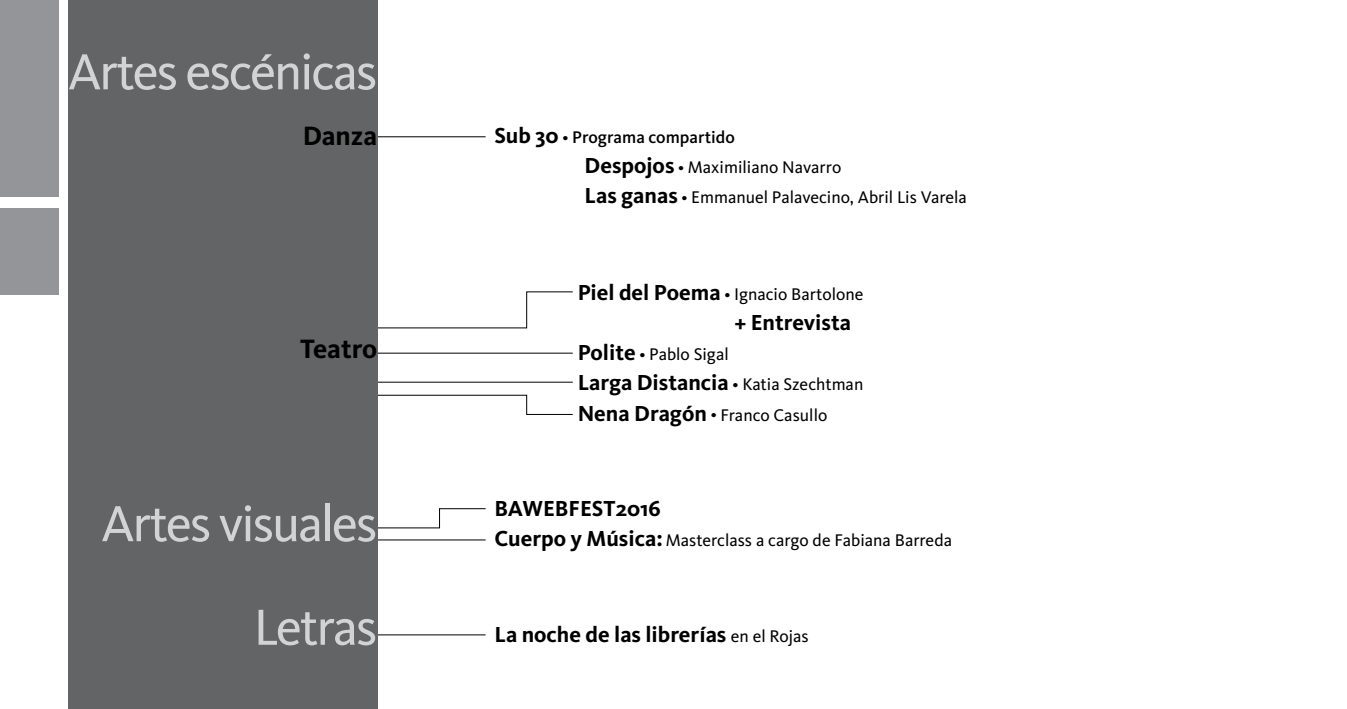
<style>
.page{position:relative;width:1347px;height:709px;background:#fff}
.page>*{position:absolute;margin:0;border:0;box-sizing:border-box;transform-origin:0 0}
.t1{font:52.5px/103.5px "Kievit";letter-spacing:-.04em;color:#d1d3d4;text-align:right}
.t2{font:700 27.5px "Kievit";color:#000}
.t3{font:700 22.5px "Kievit";color:#000}
.t4{font:17.5px/30px "Kievit";color:#000}
.s1{font-weight:700;font-size:22.5px}
.s2{font-weight:500}
.s3{font-weight:400;font-size:17.5px}
</style>
<div class="page">
<hr style="left:363px;top:353px;width:210px;height:1px;background:#000">
<hr style="left:363px;top:382px;width:210px;height:1px;background:#000">
<hr style="left:276px;top:539px;width:209px;height:1px;background:#000">
<svg style="left:377px;top:291px;width:196px;height:37px"></svg>
<svg style="left:377px;top:394px;width:196px;height:21px"></svg>
<svg style="left:377px;top:508px;width:109px;height:20px"></svg>
<hr style="left:376px;top:136px;width:109px;height:1px;background:#000">
<hr style="left:376px;top:634px;width:109px;height:1px;background:#000">
<div style="left:0;top:0;width:58px;height:196px;background:#939598"></div>
<div style="left:0;top:208px;width:58px;height:87px;background:#939598"></div>
<div style="left:68px;top:0;width:309px;height:709px;background:#636466"></div>
<h1 class="t1" style="left:68px;top:21px;width:311px">Artes escénicas</h1>
<h2 class="t2" style="left:303px;top:120px;width:76px">Danza</h2>
<h2 class="t2" style="left:300px;top:332px;width:79px">Teatro</h2>
<h1 class="t1" style="left:101px;top:472px;width:278px">Artes visuales<br>Letras</h1>
<p class="t4" style="left:584px;top:123px;width:384px;text-indent:-90px"><span class="s1">Sub 30</span> <sup>.</sup> <span class="s2">Programa compartido<br></span><span class="s1">Despojos</span> <sup>.</sup> Maximiliano Navarro<br><span class="s1">Las ganas</span> <sup>.</sup> Emmanuel Palavecino, Abril Lis Varela</p>
<p class="t4" style="left:577px;top:280px;width:287px"><span class="s1">Piel del Poema</span> <sup>.</sup> Ignacio Bartolone</p>
<p class="t3" style="left:734px;top:310px;width:118px">+ Entrevista</p>
<p class="t4" style="left:577px;top:340px;width:152px"><span class="s1">Polite</span> <sup>.</sup> Pablo Sigal</p>
<p class="t3" style="left:577px;top:370px;width:287px">Larga Distancia <sup>.</sup> <span class="s3">Katia Szechtman</span></p>
<p class="t4" style="left:577px;top:400px;width:251px"><span class="s1">Nena Dragón</span> <sup>.</sup> Franco Casullo</p>
<p class="t3" style="left:494px;top:495px;width:168px">BAWEBFEST2016</p>
<p class="t4" style="left:494px;top:525px;width:459px"><span class="s1">Cuerpo y Música:</span> Masterclass a cargo de Fabiana Barreda</p>
<p class="t3" style="left:494px;top:621px;width:315px">La noche de las librerías <span class="s3">en el Rojas</span></p>
</div>
